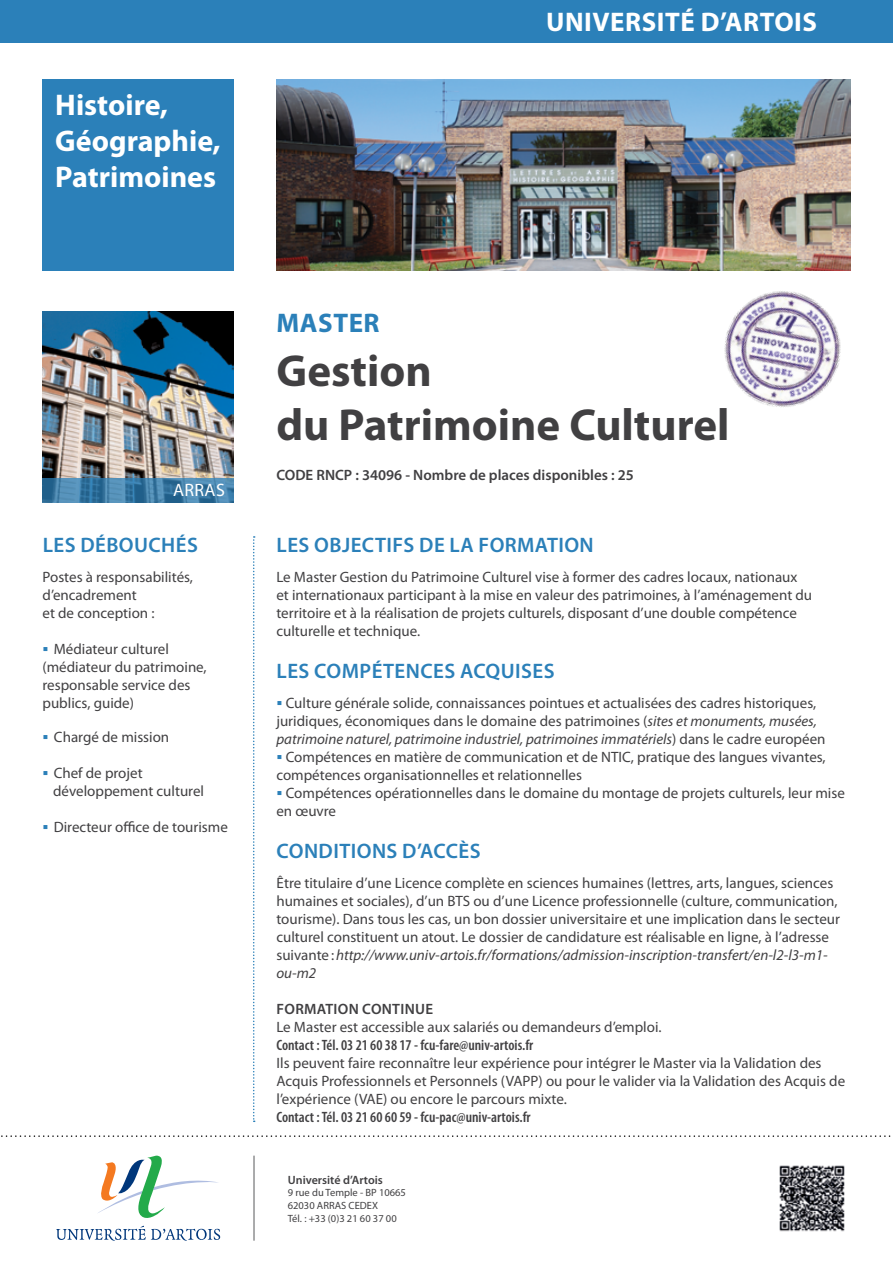
<style>
.page{position:relative;width:893px;height:1263px;background:#fff}
.page>*{position:absolute;margin:0;border:0;box-sizing:border-box;transform-origin:0 0}
.t1{font:700 45px/54px "Myriad Pro";color:#414042}
.t2{font:700 30px/36px "Myriad Pro";color:#fff}
.t3{font:700 27px "Myriad Pro";letter-spacing:.02em;color:#fff}
.t4{font:700 27px "Myriad Pro";letter-spacing:.02em;color:#2b80b9}
.t5{font:600 21px "Myriad Pro";letter-spacing:.02em;color:#2b80b9}
.t6{font:18px "Myriad Pro";letter-spacing:.02em;color:#fff}
.t7{font:15px/18px "Myriad Pro";color:#414042}
.t8{font:600 condensed 15px "Myriad Pro";color:#414042}
.t9{font:600 15px "Myriad Pro";color:#414042}
.t10{font:600 15px "Myriad Pro";letter-spacing:.02em;color:#414042}
.t11{font:600 12px "Myriad Pro";color:#414042}
.t12{font:10.5px/12.6px "Myriad Pro";color:#414042}
.s1{color:#2b80b9}
.s2{font-style:italic}
</style>
<div class="page">
<svg style="left:56px;top:1226px;width:164px;height:15px"></svg>
<svg style="left:98px;top:1155px;width:120px;height:63px"></svg>
<hr style="left:254px;top:1155px;width:1px;height:86px;background:#58595b">
<div style="left:43px;top:80px;width:191px;height:191px;background:#2b80b9"></div>
<img style="left:43px;top:311px;width:191px;height:167px">
<div style="left:0;top:0;width:893px;height:43px;background:#2b80b9"></div>
<svg style="left:253px;top:536px;width:2px;height:586px"></svg>
<svg style="left:43px;top:478px;width:191px;height:25px;background:#3f7da7"></svg>
<img style="left:276px;top:80px;width:574px;height:191px">
<img style="left:698px;top:265px;width:153px;height:142px">
<svg style="left:1px;top:1135px;width:890px;height:2px"></svg>
<img style="left:779px;top:1165px;width:66px;height:67px">
<h2 class="t2" style="left:55px;top:86px;width:167px">Histoire,<br>Géographie,<br>Patrimoines</h2>
<h3 class="t3" style="left:546px;top:5px;width:272px">UNIVERSITÉ D’ARTOIS</h3>
<p class="t6" style="left:173px;top:479px;width:53px">ARRAS</p>
<h3 class="t5" style="left:43px;top:531px;width:157px">LES DÉBOUCHÉS</h3>
<p class="t7" style="left:43px;top:568px;width:152px">Postes à responsabilités, d’encadrement<br>et de conception :</p>
<p class="t7" style="left:43px;top:640px;width:166px"><span class="s1">▪</span> Médiateur culturel (médiateur du patrimoine, responsable service des publics, guide)</p>
<p class="t7" style="left:43px;top:727px;width:128px"><span class="s1">▪</span> Chargé de mission</p>
<p class="t7" style="left:53px;top:763px;width:152px;text-indent:-11px"><span class="s1">▪</span> Chef de projet développement culturel</p>
<p class="t7" style="left:43px;top:817px;width:187px"><span class="s1">▪</span> Directeur office de tourisme</p>
<h3 class="t4" style="left:277px;top:305px;width:104px">MASTER</h3>
<h1 class="t1" style="left:276px;top:342px;width:455px">Gestion<br>du Patrimoine Culturel</h1>
<p class="t9" style="left:276px;top:466px;width:359px">CODE RNCP : 34096 - Nombre de places disponibles : 25</p>
<h3 class="t5" style="left:277px;top:531px;width:319px">LES OBJECTIFS DE LA FORMATION</h3>
<p class="t7" style="left:276px;top:568px;width:537px">Le Master Gestion du Patrimoine Culturel vise à former des cadres locaux, nationaux et internationaux participant à la mise en valeur des patrimoines, à l’aménagement du territoire et à la réalisation de projets culturels, disposant d’une double compétence culturelle et technique.</p>
<h3 class="t5" style="left:277px;top:657px;width:280px">LES COMPÉTENCES ACQUISES</h3>
<p class="t7" style="left:276px;top:694px;width:551px"><span class="s1">▪</span> Culture générale solide, connaissances pointues et actualisées des cadres historiques, juridiques, économiques dans le domaine des patrimoines (<span class="s2">sites et monuments, musées, patrimoine naturel, patrimoine industriel, patrimoines immatériels</span>) dans le cadre européen</p>
<p class="t7" style="left:276px;top:748px;width:551px"><span class="s1">▪</span> Compétences en matière de communication et de NTIC, pratique des langues vivantes, compétences organisationnelles et relationnelles</p>
<p class="t7" style="left:276px;top:784px;width:570px"><span class="s1">▪</span> Compétences opérationnelles dans le domaine du montage de projets culturels, leur mise en œuvre</p>
<h3 class="t5" style="left:277px;top:837px;width:206px">CONDITIONS D’ACCÈS</h3>
<p class="t7" style="left:276px;top:874px;width:565px">Être titulaire d’une Licence complète en sciences humaines (lettres, arts, langues, sciences humaines et sociales), d’un BTS ou d’une Licence professionnelle (culture, communication, tourisme). Dans tous les cas, un bon dossier universitaire et une implication dans le secteur culturel constituent un atout. Le dossier de candidature est réalisable en ligne, à l’adresse suivante:<span class="s2">http://www.univ-artois.fr/formations/admission-inscription-transfert/en-l2-l3-m1- ou-m2</span></p>
<p class="t10" style="left:277px;top:999px;width:158px">FORMATION CONTINUE</p>
<p class="t7" style="left:276px;top:1018px;width:387px">Le Master est accessible aux salariés ou demandeurs d’emploi.</p>
<p class="t8" style="left:276px;top:1036px;width:258px">Contact : Tél. 03 21 60 38 17 - fcu-fare@univ-artois.fr</p>
<p class="t7" style="left:276px;top:1054px;width:570px">Ils peuvent faire reconnaître leur expérience pour intégrer le Master via la Validation des<br>Acquis Professionnels et Personnels (VAPP) ou pour le valider via la Validation des Acquis de l’expérience (VAE) ou encore le parcours mixte.</p>
<p class="t8" style="left:276px;top:1108px;width:256px">Contact : Tél. 03 21 60 60 59 - fcu-pac@univ-artois.fr</p>
<p class="t11" style="left:288px;top:1172px;width:97px">Université d’Artois</p>
<p class="t12" style="left:288px;top:1186px;width:120px">9 rue du Temple - BP 10665<br>62030 ARRAS CEDEX<br>Tél. : +33 (0)3 21 60 37 00</p>
</div>
